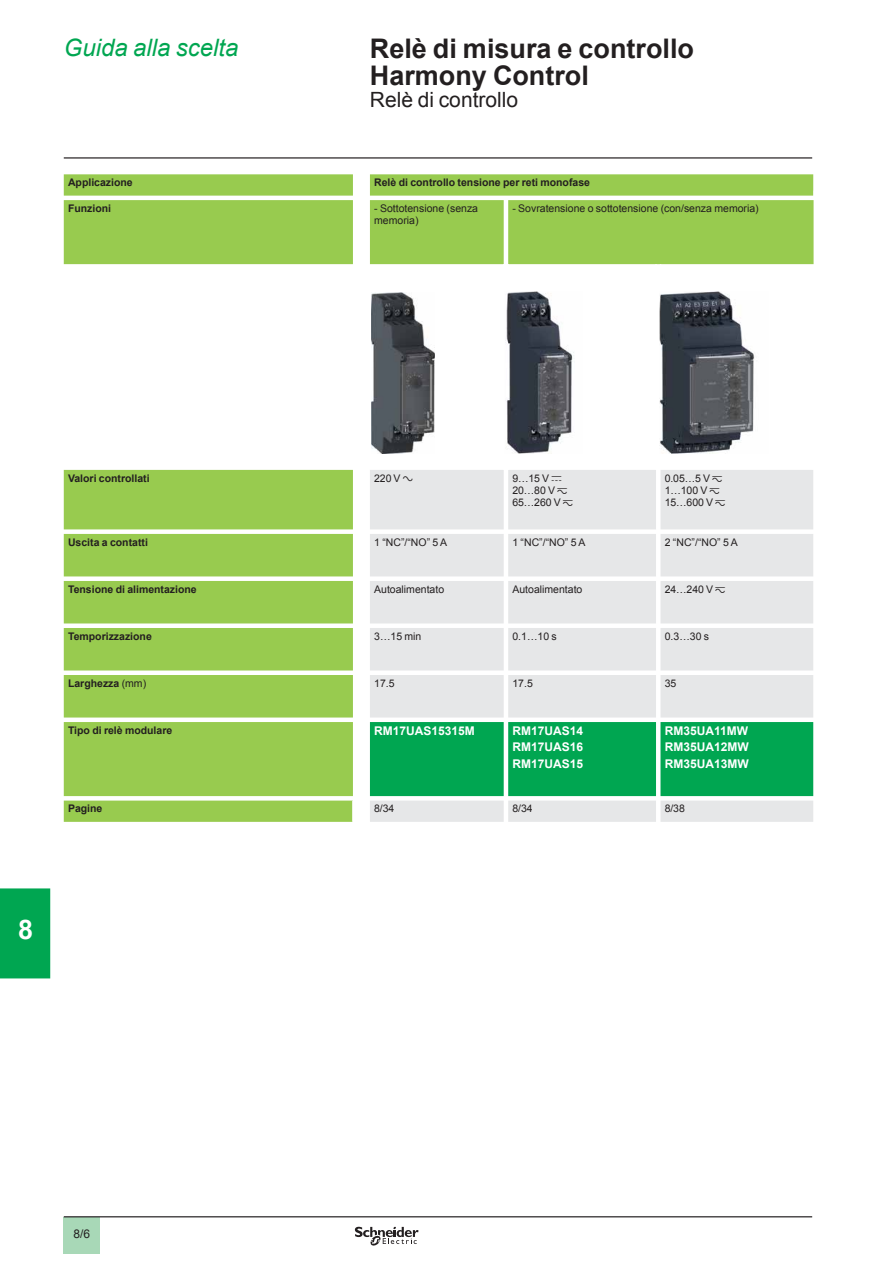
<style>
.page{position:relative;width:893px;height:1263px;background:#fff}
.page>*{position:absolute;margin:0;border:0;box-sizing:border-box;transform-origin:0 0}
.t1{font:700 27px/27px "Arial";color:#231f20}
.t2{font:700 27px "Arial";color:#fff}
.t3{font:italic 24px "Arial";color:#00a651}
.t4{font:21px "Arial";color:#231f20}
.t5{font:700 12px/16.5px "Arial";color:#fff;text-align:justify}
.t6{font:12px "Arial";color:#231f20}
.t7{font:10.5px/12px "Arial";color:#231f20}
.t8{font:700 10.5px "Arial";color:#231f20}
.s1{font-family:"Graph Schneider"}
.s2{font-weight:400}
</style>
<div class="page">
<hr style="left:64px;top:157px;width:748px;height:2px;background:#231f20">
<div style="left:64px;top:1217px;width:36px;height:37px;background:#a8d8b7"></div>
<hr style="left:64px;top:1216px;width:748px;height:1px;background:#231f20">
<svg style="left:355px;top:1226px;width:64px;height:20px"></svg>
<svg style="left:64px;top:174px;width:750px;height:648px;fill:#98cb4f"></svg>
<svg style="left:504px;top:200px;width:310px;height:600px"></svg>
<svg style="left:370px;top:470px;width:443px;height:352px;background:#e8e9ea"></svg>
<div style="left:370px;top:722px;width:443px;height:74px;background:#00a651"></div>
<hr style="left:503px;top:286px;width:1px;height:184px;background:#fff">
<hr style="left:507px;top:286px;width:2px;height:184px;background:#fff">
<hr style="left:655px;top:286px;width:2px;height:184px;background:#fff">
<hr style="left:812px;top:286px;width:2px;height:184px;background:#fff">
<hr style="left:352px;top:800px;width:2px;height:22px;background:#fff">
<svg style="left:503px;top:264px;width:6px;height:22px"></svg>
<svg style="left:655px;top:264px;width:6px;height:22px"></svg>
<svg style="left:812px;top:269px;width:2px;height:17px"></svg>
<img style="left:372px;top:293px;width:63px;height:160px">
<img style="left:505px;top:291px;width:77px;height:162px">
<img style="left:660px;top:291px;width:109px;height:162px">
<div style="left:0;top:888px;width:50px;height:90px;background:#00a651"></div>
<h2 class="t3" style="left:64px;top:32px;width:176px">Guida alla scelta</h2>
<h1 class="t1" style="left:370px;top:36px;width:326px">Relè di misura e controllo<br>Harmony Control</h1>
<h3 class="t4" style="left:370px;top:86px;width:150px">Relè di controllo</h3>
<p class="t8" style="left:68px;top:175px;width:66px">Applicazione</p>
<p class="t8" style="left:374px;top:175px;width:217px">Relè di controllo tensione per reti monofase</p>
<p class="t8" style="left:68px;top:201px;width:45px">Funzioni</p>
<p class="t7" style="left:374px;top:202px;width:105px">- Sottotensione (senza memoria)</p>
<p class="t7" style="left:512px;top:202px;width:248px">- Sovratensione o sottotensione (con/senza memoria)</p>
<p class="t8" style="left:68px;top:471px;width:83px">Valori controllati</p>
<p class="t7" style="left:374px;top:472px;width:40px">220 V <span class="s1">a</span></p>
<p class="t7" style="left:512px;top:472px;width:62px">9…15 V <span class="s1">c<br></span>20…80 V <span class="s1">z<br></span>65…260 V <span class="s1">z</span></p>
<p class="t7" style="left:665px;top:472px;width:62px">0.05…5 V <span class="s1">z<br></span>1…100 V <span class="s1">z<br></span>15…600 V <span class="s1">z</span></p>
<p class="t8" style="left:68px;top:535px;width:81px">Uscita a contatti</p>
<p class="t7" style="left:374px;top:536px;width:74px">1 “NC”/“NO” 5 A</p>
<p class="t7" style="left:512px;top:536px;width:74px">1 “NC”/“NO” 5 A</p>
<p class="t7" style="left:665px;top:536px;width:74px">2 “NC”/“NO” 5 A</p>
<p class="t8" style="left:68px;top:582px;width:130px">Tensione di alimentazione</p>
<p class="t7" style="left:374px;top:583px;width:72px">Autoalimentato</p>
<p class="t7" style="left:512px;top:583px;width:72px">Autoalimentato</p>
<p class="t7" style="left:665px;top:583px;width:62px">24…240 V <span class="s1">z</span></p>
<p class="t8" style="left:68px;top:629px;width:85px">Temporizzazione</p>
<p class="t7" style="left:374px;top:630px;width:49px">3…15 min</p>
<p class="t7" style="left:512px;top:630px;width:46px">0.1…10 s</p>
<p class="t7" style="left:665px;top:630px;width:46px">0.3…30 s</p>
<p class="t8" style="left:68px;top:676px;width:80px">Larghezza <span class="s2">(mm)</span></p>
<p class="t7" style="left:374px;top:677px;width:22px">17.5</p>
<p class="t7" style="left:512px;top:677px;width:22px">17.5</p>
<p class="t7" style="left:665px;top:677px;width:13px">35</p>
<p class="t8" style="left:68px;top:723px;width:106px">Tipo di relè modulare</p>
<p class="t5" style="left:374px;top:723px;width:102px">RM17UAS15315M</p>
<p class="t5" style="left:512px;top:723px;width:72px">RM17UAS14<br>RM17UAS16<br>RM17UAS15</p>
<p class="t5" style="left:665px;top:723px;width:85px">RM35UA11MW RM35UA12MW RM35UA13MW</p>
<p class="t8" style="left:68px;top:802px;width:36px">Pagine</p>
<p class="t7" style="left:374px;top:803px;width:22px">8/34</p>
<p class="t7" style="left:512px;top:803px;width:22px">8/34</p>
<p class="t7" style="left:665px;top:803px;width:22px">8/38</p>
<h1 class="t2" style="left:18px;top:912px;width:17px">8</h1>
<p class="t6" style="left:74px;top:1226px;width:18px">8/6</p>
</div>
